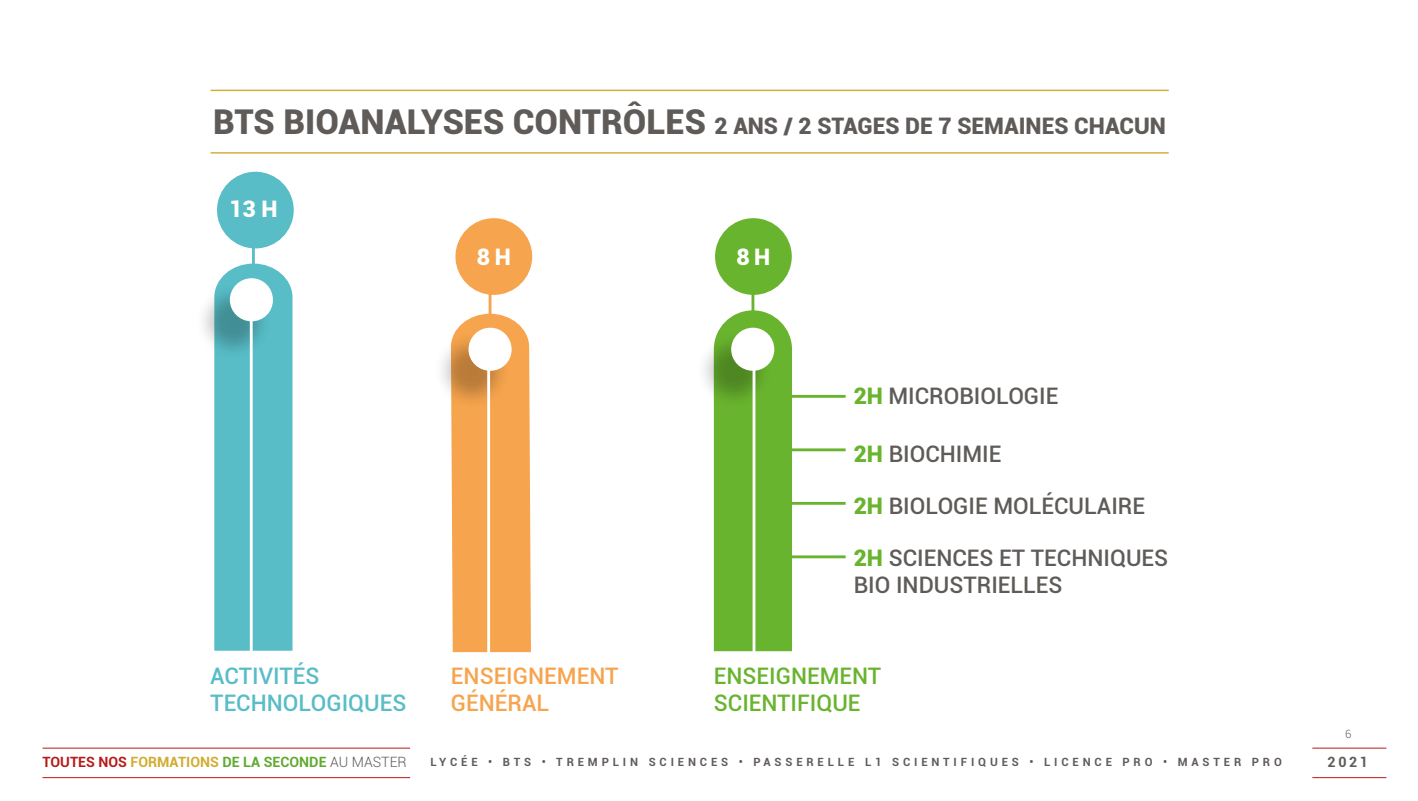
<style>
.page{position:relative;width:1418px;height:801px;background:#fff}
.page>*{position:absolute;margin:0;border:0;box-sizing:border-box;transform-origin:0 0}
.t1{font:500 22.75px/27.2px "Roboto";color:#5f5b59}
.t2{font:900 22.75px "Roboto";color:#5f5b59}
.t3{font:500 22.75px/27.2px "Roboto";color:#69b42e}
.t4{font:500 22.75px/27.2px "Roboto";color:#58bdc7}
.t5{font:500 22.75px/27.2px "Roboto";color:#f6a44d}
.t6{font:900 22.75px "Roboto";color:#fff}
.t7{font:700 14.25px "Roboto";color:#61aa30}
.t8{font:700 14.25px "Roboto";color:#5f5b59}
.t9{font:700 11.25px "Roboto";letter-spacing:.34em;color:#5f5b59}
.t10{font:300 11.25px "Roboto";color:#5f5b59}
.s1{font-size:34.25px}
.s2{font-weight:900;color:#69b42e}
.s3{color:#b61918}
.s4{color:#d1ac31}
.s5{font-weight:300;color:#5f5b59}
</style>
<div class="page">
<hr style="left:43px;top:748px;width:367px;height:1px;background:#b61918">
<hr style="left:1312px;top:748px;width:74px;height:1px;background:#b61918">
<hr style="left:43px;top:777px;width:367px;height:1px;background:#b61918">
<hr style="left:1312px;top:777px;width:74px;height:1px;background:#b61918">
<hr style="left:210px;top:90px;width:958px;height:1px;background:#d1ac31">
<hr style="left:210px;top:152px;width:958px;height:2px;background:#d1ac31">
<hr style="left:787px;top:395px;width:58px;height:3px;background:#69b42e">
<div style="left:714px;top:310px;width:78px;height:341px;background:#69b42e"></div>
<div style="left:695px;top:332px;width:78px;height:77px;background:#000;opacity:.25"></div>
<div style="left:731px;top:328px;width:43px;height:43px;background:#fff;border-radius:50%"></div>
<div style="left:715px;top:218px;width:76px;height:77px;background:#69b42e;border-radius:50%"></div>
<hr style="left:724px;top:448px;width:121px;height:3px;background:#69b42e">
<hr style="left:724px;top:502px;width:121px;height:3px;background:#69b42e">
<hr style="left:724px;top:555px;width:121px;height:3px;background:#69b42e">
<hr style="left:751px;top:279px;width:3px;height:42px;background:#69b42e">
<svg style="left:451px;top:314px;width:80px;height:338px;background:#f6a856"></svg>
<div style="left:433px;top:332px;width:77px;height:77px;background:#000;opacity:.25"></div>
<div style="left:468px;top:328px;width:43px;height:43px;background:#fff;border-radius:50%"></div>
<div style="left:455px;top:218px;width:77px;height:77px;background:#f6a44d;border-radius:50%"></div>
<hr style="left:488px;top:285px;width:3px;height:42px;background:#f6a44d">
<hr style="left:487px;top:365px;width:3px;height:345px;background:#fff">
<div style="left:214px;top:264px;width:78px;height:387px;background:#58bdc7"></div>
<div style="left:194px;top:282px;width:78px;height:78px;background:#000;opacity:.25"></div>
<div style="left:230px;top:278px;width:43px;height:43px;background:#fff;border-radius:50%"></div>
<div style="left:217px;top:172px;width:77px;height:76px;background:#58bdc7;border-radius:50%"></div>
<hr style="left:252px;top:234px;width:3px;height:42px;background:#58bdc7">
<hr style="left:250px;top:319px;width:3px;height:391px;background:#fff">
<hr style="left:752px;top:346px;width:3px;height:364px;background:#fff">
<p class="t2" style="left:213px;top:110px;width:954px"><span class="s1">BTS BIOANALYSES CONTRÔLES</span> 2 ANS / 2 STAGES DE 7 SEMAINES CHACUN</p>
<p class="t6" style="left:229px;top:193px;width:50px">13 H</p>
<p class="t6" style="left:477px;top:241px;width:35px">8 H</p>
<p class="t6" style="left:736px;top:241px;width:35px">8 H</p>
<p class="t4" style="left:210px;top:661px;width:198px">ACTIVITÉS<br>TECHNOLOGIQUES</p>
<p class="t5" style="left:451px;top:661px;width:169px">ENSEIGNEMENT<br>GÉNÉRAL</p>
<p class="t1" style="left:853px;top:381px;width:206px"><span class="s2">2H</span> MICROBIOLOGIE</p>
<p class="t1" style="left:853px;top:439px;width:149px"><span class="s2">2H</span> BIOCHIMIE</p>
<p class="t1" style="left:853px;top:492px;width:293px"><span class="s2">2H</span> BIOLOGIE MOLÉCULAIRE</p>
<p class="t1" style="left:853px;top:543px;width:316px"><span class="s2">2H</span> SCIENCES ET TECHNIQUES<br>BIO INDUSTRIELLES</p>
<p class="t3" style="left:714px;top:661px;width:169px">ENSEIGNEMENT<br>SCIENTIFIQUE</p>
<p class="t10" style="left:1345px;top:726px;width:8px">6</p>
<p class="t7" style="left:43px;top:752px;width:366px"><span class="s3">TOUTES NOS</span> <span class="s4">FORMATIONS</span> DE LA SECONDE <span class="s5">AU MASTER</span></p>
<p class="t9" style="left:430px;top:754px;width:852px">LYCÉE • BTS • TREMPLIN SCIENCES • PASSERELLE L1 SCIENTIFIQUES • LICENCE PRO • MASTER PRO</p>
<p class="t8" style="left:1327px;top:752px;width:42px">2021</p>
</div>
